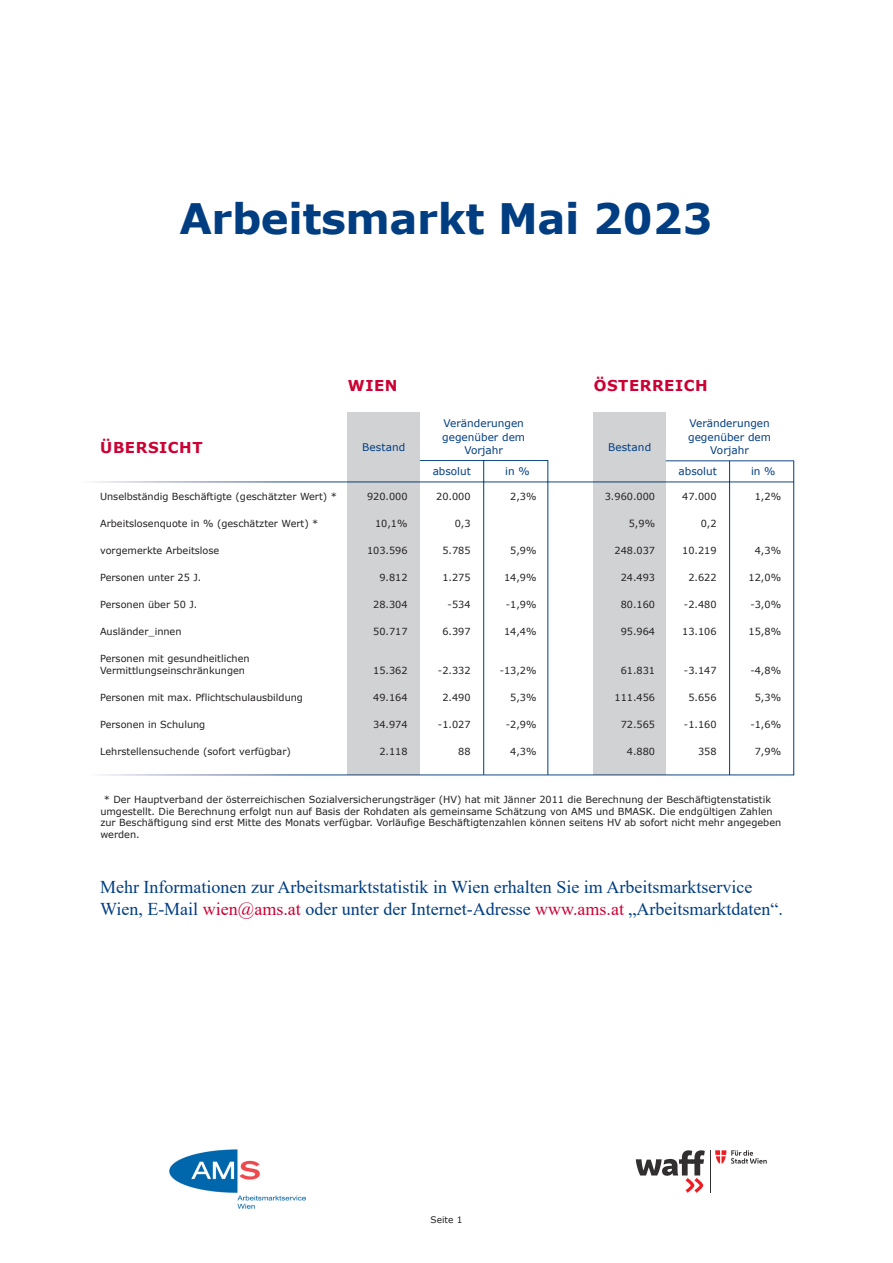
<style>
.page{position:relative;width:893px;height:1263px;background:#fff}
.page>*{position:absolute;margin:0;border:0;box-sizing:border-box;transform-origin:0 0}
.t1{font:700 42px "Verdana";letter-spacing:-.01em;color:#003d81}
.t2{font:18px/21.6px "Times New Roman";color:#003d81}
.t3{font:700 15px "Verdana";letter-spacing:.035em;color:#cd0034}
.Tabelle{font:10.5px "Verdana";color:#003d81}
.Tabelle-2{font:9.75px/11.7px "Verdana";color:#231f20}
.t4{font:9px "Verdana";color:#231f20}
.s1{color:#cd0034}
</style>
<div class="page">
<img style="left:169px;top:1149px;width:137px;height:60px">
<hr style="left:710px;top:1150px;width:1px;height:43px;background:#312f30">
<svg style="left:715px;top:1150px;width:52px;height:14px"></svg>
<svg style="left:636px;top:1150px;width:69px;height:43px"></svg>
<div style="left:348px;top:412px;width:72px;height:362px;background:#d1d2d4"></div>
<div style="left:593px;top:412px;width:73px;height:362px;background:#d1d2d4"></div>
<hr style="left:483px;top:460px;width:1px;height:314px;background:#003d81">
<hr style="left:729px;top:461px;width:1px;height:314px;background:#003d81">
<hr style="left:547px;top:461px;width:1px;height:314px;background:#003d81">
<hr style="left:793px;top:461px;width:1px;height:314px;background:#003d81">
<hr style="left:420px;top:460px;width:128px;height:1px;background:#fff">
<hr style="left:79px;top:482px;width:715px;height:1px;background:#fff">
<hr style="left:86px;top:774px;width:708px;height:1px;background:#fff">
<p class="t1" style="left:179px;top:189px;width:535px">Arbeitsmarkt Mai 2023</p>
<p class="t3" style="left:348px;top:375px;width:51px">WIEN</p>
<p class="t3" style="left:594px;top:375px;width:115px">ÖSTERREICH</p>
<p class="Tabelle" style="left:443px;top:416px;width:82px">Veränderungen</p>
<p class="Tabelle" style="left:442px;top:429px;width:84px">gegenüber dem</p>
<p class="Tabelle" style="left:464px;top:443px;width:40px">Vorjahr</p>
<p class="t3" style="left:100px;top:436px;width:104px">ÜBERSICHT</p>
<p class="Tabelle" style="left:362px;top:440px;width:45px">Bestand</p>
<p class="Tabelle" style="left:608px;top:440px;width:45px">Bestand</p>
<p class="Tabelle" style="left:689px;top:416px;width:82px">Veränderungen</p>
<p class="Tabelle" style="left:688px;top:430px;width:84px">gegenüber dem</p>
<p class="Tabelle" style="left:710px;top:443px;width:40px">Vorjahr</p>
<p class="Tabelle" style="left:433px;top:464px;width:40px">absolut</p>
<p class="Tabelle" style="left:505px;top:464px;width:26px">in %</p>
<p class="Tabelle" style="left:679px;top:464px;width:40px">absolut</p>
<p class="Tabelle" style="left:751px;top:464px;width:26px">in %</p>
<p class="Tabelle-2" style="left:100px;top:491px;width:238px">Unselbständig Beschäftigte (geschätzter Wert) *</p>
<p class="Tabelle-2" style="left:367px;top:491px;width:42px">920.000</p>
<p class="Tabelle-2" style="left:436px;top:491px;width:36px">20.000</p>
<p class="Tabelle-2" style="left:510px;top:491px;width:28px">2,3%</p>
<p class="Tabelle-2" style="left:605px;top:491px;width:52px">3.960.000</p>
<p class="Tabelle-2" style="left:682px;top:491px;width:36px">47.000</p>
<p class="Tabelle-2" style="left:755px;top:491px;width:28px">1,2%</p>
<p class="Tabelle-2" style="left:100px;top:518px;width:220px">Arbeitslosenquote in % (geschätzter Wert) *</p>
<p class="Tabelle-2" style="left:375px;top:518px;width:34px">10,1%</p>
<p class="Tabelle-2" style="left:455px;top:518px;width:17px">0,3</p>
<p class="Tabelle-2" style="left:629px;top:518px;width:28px">5,9%</p>
<p class="Tabelle-2" style="left:701px;top:518px;width:17px">0,2</p>
<p class="Tabelle-2" style="left:100px;top:545px;width:121px">vorgemerkte Arbeitslose</p>
<p class="Tabelle-2" style="left:367px;top:545px;width:42px">103.596</p>
<p class="Tabelle-2" style="left:442px;top:545px;width:30px">5.785</p>
<p class="Tabelle-2" style="left:510px;top:545px;width:28px">5,9%</p>
<p class="Tabelle-2" style="left:614px;top:545px;width:42px">248.037</p>
<p class="Tabelle-2" style="left:682px;top:545px;width:36px">10.219</p>
<p class="Tabelle-2" style="left:755px;top:545px;width:28px">4,3%</p>
<p class="Tabelle-2" style="left:100px;top:572px;width:103px">Personen unter 25 J.</p>
<p class="Tabelle-2" style="left:379px;top:572px;width:30px">9.812</p>
<p class="Tabelle-2" style="left:442px;top:572px;width:30px">1.275</p>
<p class="Tabelle-2" style="left:504px;top:572px;width:34px">14,9%</p>
<p class="Tabelle-2" style="left:621px;top:572px;width:36px">24.493</p>
<p class="Tabelle-2" style="left:688px;top:572px;width:30px">2.622</p>
<p class="Tabelle-2" style="left:749px;top:572px;width:34px">12,0%</p>
<p class="Tabelle-2" style="left:100px;top:599px;width:99px">Personen über 50 J.</p>
<p class="Tabelle-2" style="left:373px;top:599px;width:36px">28.304</p>
<p class="Tabelle-2" style="left:448px;top:599px;width:24px">-534</p>
<p class="Tabelle-2" style="left:506px;top:599px;width:32px">-1,9%</p>
<p class="Tabelle-2" style="left:621px;top:599px;width:36px">80.160</p>
<p class="Tabelle-2" style="left:684px;top:599px;width:34px">-2.480</p>
<p class="Tabelle-2" style="left:750px;top:599px;width:32px">-3,0%</p>
<p class="Tabelle-2" style="left:100px;top:626px;width:83px">Ausländer_innen</p>
<p class="Tabelle-2" style="left:373px;top:626px;width:36px">50.717</p>
<p class="Tabelle-2" style="left:442px;top:626px;width:30px">6.397</p>
<p class="Tabelle-2" style="left:504px;top:626px;width:34px">14,4%</p>
<p class="Tabelle-2" style="left:621px;top:626px;width:36px">95.964</p>
<p class="Tabelle-2" style="left:682px;top:626px;width:36px">13.106</p>
<p class="Tabelle-2" style="left:749px;top:626px;width:34px">15,8%</p>
<p class="Tabelle-2" style="left:100px;top:653px;width:151px">Personen mit gesundheitlichen<br>Vermittlungseinschränkungen</p>
<p class="Tabelle-2" style="left:373px;top:664px;width:36px">15.362</p>
<p class="Tabelle-2" style="left:438px;top:664px;width:34px">-2.332</p>
<p class="Tabelle-2" style="left:500px;top:664px;width:38px">-13,2%</p>
<p class="Tabelle-2" style="left:621px;top:664px;width:36px">61.831</p>
<p class="Tabelle-2" style="left:684px;top:664px;width:34px">-3.147</p>
<p class="Tabelle-2" style="left:750px;top:664px;width:32px">-4,8%</p>
<p class="Tabelle-2" style="left:100px;top:691px;width:204px">Personen mit max. Pflichtschulausbildung</p>
<p class="Tabelle-2" style="left:373px;top:691px;width:36px">49.164</p>
<p class="Tabelle-2" style="left:442px;top:691px;width:30px">2.490</p>
<p class="Tabelle-2" style="left:510px;top:691px;width:28px">5,3%</p>
<p class="Tabelle-2" style="left:614px;top:691px;width:42px">111.456</p>
<p class="Tabelle-2" style="left:688px;top:691px;width:30px">5.656</p>
<p class="Tabelle-2" style="left:755px;top:691px;width:28px">5,3%</p>
<p class="Tabelle-2" style="left:100px;top:718px;width:107px">Personen in Schulung</p>
<p class="Tabelle-2" style="left:373px;top:718px;width:36px">34.974</p>
<p class="Tabelle-2" style="left:438px;top:718px;width:34px">-1.027</p>
<p class="Tabelle-2" style="left:506px;top:718px;width:32px">-2,9%</p>
<p class="Tabelle-2" style="left:621px;top:718px;width:36px">72.565</p>
<p class="Tabelle-2" style="left:684px;top:718px;width:34px">-1.160</p>
<p class="Tabelle-2" style="left:750px;top:718px;width:32px">-1,6%</p>
<p class="Tabelle-2" style="left:100px;top:745px;width:192px">Lehrstellensuchende (sofort verfügbar)</p>
<p class="Tabelle-2" style="left:379px;top:745px;width:30px">2.118</p>
<p class="Tabelle-2" style="left:458px;top:745px;width:14px">88</p>
<p class="Tabelle-2" style="left:510px;top:745px;width:28px">4,3%</p>
<p class="Tabelle-2" style="left:627px;top:745px;width:30px">4.880</p>
<p class="Tabelle-2" style="left:698px;top:745px;width:20px">358</p>
<p class="Tabelle-2" style="left:755px;top:745px;width:28px">7,9%</p>
<p class="Tabelle-2" style="left:100px;top:793px;width:682px;text-indent:3px">* Der Hauptverband der österreichischen Sozialversicherungsträger (HV) hat mit Jänner 2011 die Berechnung der Beschäftigtenstatistik umgestellt. Die Berechnung erfolgt nun auf Basis der Rohdaten als gemeinsame Schätzung von AMS und BMASK. Die endgültigen Zahlen zur Beschäftigung sind erst Mitte des Monats verfügbar. Vorläufige Beschäftigtenzahlen können seitens HV ab sofort nicht mehr angegeben werden.</p>
<p class="t2" style="left:100px;top:876px;width:684px">Mehr Informationen zur Arbeitsmarktstatistik in Wien erhalten Sie im Arbeitsmarktservice<br>Wien, E-Mail <span class="s1">wien@ams.at</span> oder unter der Internet-Adresse <span class="s1">www.ams.at</span> „Arbeitsmarktdaten“.</p>
<p class="t4" style="left:431px;top:1213px;width:33px">Seite 1</p>
</div>
